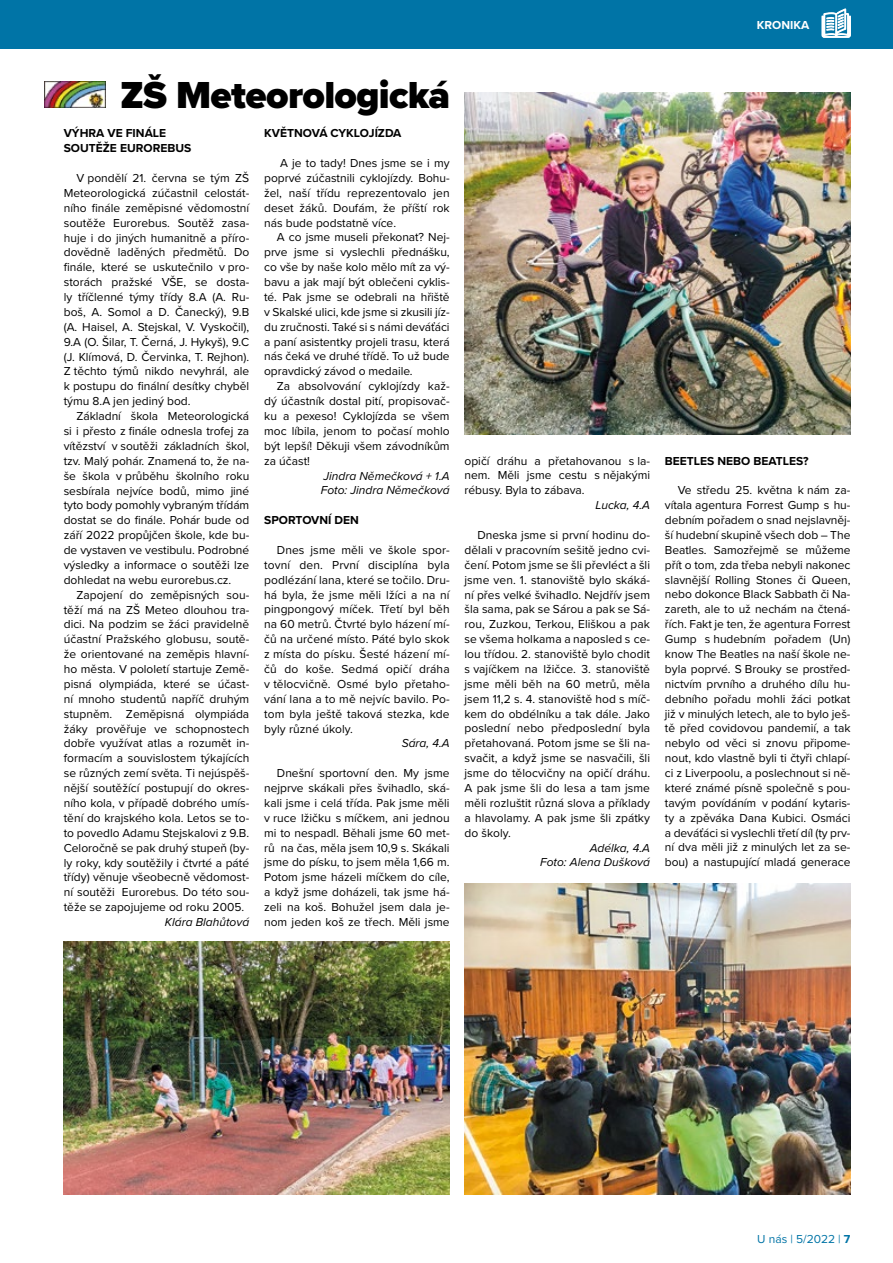
<style>
.page{position:relative;width:893px;height:1263px;background:#fff}
.page>*{position:absolute;margin:0;border:0;box-sizing:border-box;transform-origin:0 0}
.t1{font:900 39px "Proxima Nova";letter-spacing:-.02em;color:#000}
.t2{font:12px/14.9px "Proxima Nova";color:#000;text-align:justify}
.t3{font:italic 12px/14.9px "Proxima Nova";color:#000}
.t4{font:700 12px/14.9px "Proxima Nova";color:#000}
.t5{font:12px "Proxima Nova";color:#0074a6}
.t6{font:700 12px "Proxima Nova";color:#fff}
.s1{font-weight:700}
</style>
<div class="page">
<div style="left:0;top:0;width:893px;height:48px;background:#0074a6"></div>
<svg style="left:822px;top:8px;width:29px;height:30px"></svg>
<img style="left:44px;top:81px;width:62px;height:27px">
<img style="left:465px;top:93px;width:385px;height:342px">
<img style="left:64px;top:941px;width:386px;height:253px">
<img style="left:465px;top:884px;width:386px;height:310px">
<p class="t6" style="left:757px;top:16px;width:54px">KRONIKA</p>
<h1 class="t1" style="left:121px;top:65px;width:331px">ZŠ Meteorologická</h1>
<p class="t4" style="left:64px;top:126px;width:129px">VÝHRA VE FINÁLE<br>SOUTĚŽE EUROREBUS</p>
<p class="t2" style="left:64px;top:170px;width:187px;text-indent:13px">V pondělí 21. června se tým ZŠ Meteorologická zúčastnil celostát&shy;ního finále zeměpisné vědomostní soutěže Eurorebus. Soutěž zasa&shy;huje i do jiných humanitně a příro&shy;dovědně laděných předmětů. Do finále, které se uskutečnilo v pro&shy;storách pražské VŠE, se dosta&shy;ly tříčlenné týmy třídy 8.A (A. Ru&shy;boš, A. Somol a D. Čanecký), 9.B (A. Haisel, A. Stejskal, V. Vyskočil), 9.A (O. Šilar, T. Černá, J. Hykyš), 9.C (J. Klímová, D. Červinka, T. Rejhon).<br>Z těchto týmů nikdo nevyhrál, ale k postupu do finální desítky chyběl týmu 8.A jen jediný bod.</p>
<p class="t2" style="left:64px;top:408px;width:187px;text-indent:13px">Základní škola Meteorologická si i přesto z finále odnesla trofej za vítězství v soutěži základních škol, tzv. Malý pohár. Znamená to, že na&shy;še škola v průběhu školního roku sesbírala nejvíce bodů, mimo jiné tyto body pomohly vybraným třídám dostat se do finále. Pohár bude od září 2022 propůjčen škole, kde bu&shy;de vystaven ve vestibulu. Podrobné výsledky a informace o soutěži lze dohledat na webu eurorebus.cz.</p>
<p class="t2" style="left:64px;top:587px;width:187px;text-indent:13px">Zapojení do zeměpisných sou&shy;těží má na ZŠ Meteo dlouhou tra&shy;dici. Na podzim se žáci pravidelně účastní Pražského globusu, soutě&shy;že orientované na zeměpis hlavní&shy;ho města. V pololetí startuje Země&shy;pisná olympiáda, které se účast&shy;ní mnoho studentů napříč druhým stupněm. Zeměpisná olympiáda žáky prověřuje ve schopnostech dobře využívat atlas a rozumět in&shy;formacím a souvislostem týkajících se různých zemí světa. Ti nejúspěš&shy;nější soutěžící postupují do okres&shy;ního kola, v případě dobrého umís&shy;tění do krajského kola. Letos se to&shy;to povedlo Adamu Stejskalovi z 9.B.<br>Celoročně se pak druhý stupeň (by&shy;ly roky, kdy soutěžily i čtvrté a páté třídy) věnuje všeobecně vědomost&shy;ní soutěži Eurorebus. Do této sou&shy;těže se zapojujeme od roku 2005.</p>
<p class="t3" style="left:165px;top:914px;width:86px">Klára Blahůtová</p>
<p class="t4" style="left:264px;top:126px;width:139px">KVĚTNOVÁ CYKLOJÍZDA</p>
<p class="t2" style="left:264px;top:155px;width:187px;text-indent:16px">A je to tady! Dnes jsme se i my poprvé zúčastnili cyklojízdy. Bohu&shy;žel, naší třídu reprezentovalo jen deset žáků. Doufám, že příští rok nás bude podstatně více.</p>
<p class="t2" style="left:264px;top:229px;width:187px;text-indent:13px">A co jsme museli překonat? Nej&shy;prve jsme si vyslechli přednášku, co vše by naše kolo mělo mít za vý&shy;bavu a jak mají být oblečeni cyklis&shy;té. Pak jsme se odebrali na hřiště v Skalské ulici, kde jsme si zkusili jíz&shy;du zručnosti. Také si s námi deváťáci a paní asistentky projeli trasu, která nás čeká ve druhé třídě. To už bude opravdický závod o medaile.</p>
<p class="t2" style="left:264px;top:378px;width:187px;text-indent:13px">Za absolvování cyklojízdy kaž&shy;dý účastník dostal pití, propisovač&shy;ku a pexeso! Cyklojízda se všem moc líbila, jenom to počasí mohlo být lepší! Děkuji všem závodníkům za účast!</p>
<p class="t3" style="left:321px;top:468px;width:130px">Jindra Němečková + 1.A<br>Foto: Jindra Němečková</p>
<p class="t4" style="left:264px;top:512px;width:96px">SPORTOVNÍ DEN</p>
<p class="t2" style="left:264px;top:542px;width:187px;text-indent:13px">Dnes jsme měli ve škole spor&shy;tovní den. První disciplína byla podlézání lana, které se točilo. Dru&shy;há byla, že jsme měli lžíci a na ní pingpongový míček. Třetí byl běh na 60 metrů. Čtvrté bylo házení mí&shy;čů na určené místo. Páté bylo skok z místa do písku. Šesté házení mí&shy;čů do koše. Sedmá opičí dráha v tělocvičně. Osmé bylo přetaho&shy;vání lana a to mě nejvíc bavilo. Po&shy;tom byla ještě taková stezka, kde byly různé úkoly.</p>
<p class="t3" style="left:402px;top:735px;width:49px">Sára, 4.A</p>
<p class="t2" style="left:264px;top:765px;width:187px;text-indent:13px">Dnešní sportovní den. My jsme nejprve skákali přes švihadlo, ská&shy;kali jsme i celá třída. Pak jsme měli v ruce lžičku s míčkem, ani jednou mi to nespadl. Běhali jsme 60 met&shy;rů na čas, měla jsem 10,9 s. Skákali jsme do písku, to jsem měla 1,66 m.<br>Potom jsme házeli míčkem do cíle, a když jsme doházeli, tak jsme há&shy;zeli na koš. Bohužel jsem dala je&shy;nom jeden koš ze třech. Měli jsme</p>
<p class="t2" style="left:465px;top:453px;width:187px">opičí dráhu a přetahovanou s la&shy;nem. Měli jsme cestu s nějakými rébusy. Byla to zábava.</p>
<p class="t3" style="left:595px;top:497px;width:56px">Lucka, 4.A</p>
<p class="t2" style="left:465px;top:527px;width:187px;text-indent:13px">Dneska jsme si první hodinu do&shy;dělali v pracovním sešitě jedno cvi&shy;čení. Potom jsme se šli převléct a šli jsme ven. 1. stanoviště bylo skáká&shy;ní přes velké švihadlo. Nejdřív jsem šla sama, pak se Sárou a pak se Sá&shy;rou, Zuzkou, Terkou, Eliškou a pak se všema holkama a naposled s ce&shy;lou třídou. 2. stanoviště bylo chodit s vajíčkem na lžičce. 3. stanoviště jsme měli běh na 60 metrů, měla jsem 11,2 s. 4. stanoviště hod s míč&shy;kem do obdélníku a tak dále. Jako poslední nebo předposlední byla přetahovaná. Potom jsme se šli na&shy;svačit, a když jsme se nasvačili, šli jsme do tělocvičny na opičí dráhu.<br>A pak jsme šli do lesa a tam jsme měli rozluštit různá slova a příklady a hlavolamy. A pak jsme šli zpátky do školy.</p>
<p class="t3" style="left:540px;top:839px;width:111px;text-align:right">Adélka, 4.A<br>Foto: Alena Dušková</p>
<p class="t4" style="left:665px;top:453px;width:145px">BEETLES NEBO BEATLES?</p>
<p class="t2" style="left:665px;top:482px;width:187px;text-indent:13px">Ve středu 25. května k nám za&shy;vítala agentura Forrest Gump s hu&shy;debním pořadem o snad nejslavněj&shy;ší hudební skupině všech dob – The Beatles. Samozřejmě se můžeme přít o tom, zda třeba nebyli nakonec slavnější Rolling Stones či Queen, nebo dokonce Black Sabbath či Na&shy;zareth, ale to už nechám na čtená&shy;řích. Fakt je ten, že agentura Forrest Gump s hudebním pořadem (Un) know The Beatles na naší škole ne&shy;byla poprvé. S Brouky se prostřed&shy;nictvím prvního a druhého dílu hu&shy;debního pořadu mohli žáci potkat již v minulých letech, ale to bylo ješ&shy;tě před covidovou pandemií, a tak nebylo od věci si znovu připome&shy;nout, kdo vlastně byli ti čtyři chlapí&shy;ci z Liverpoolu, a poslechnout si ně&shy;které známé písně společně s pou&shy;tavým povídáním v podání kytaris&shy;ty a zpěváka Dana Kubici. Osmáci a deváťáci si vyslechli třetí díl (ty prv&shy;ní dva měli již z minulých let za se&shy;bou) a nastupující mladá generace</p>
<p class="t5" style="left:757px;top:1230px;width:95px">U nás | 5/2022 | <span class="s1">7</span></p>
</div>
